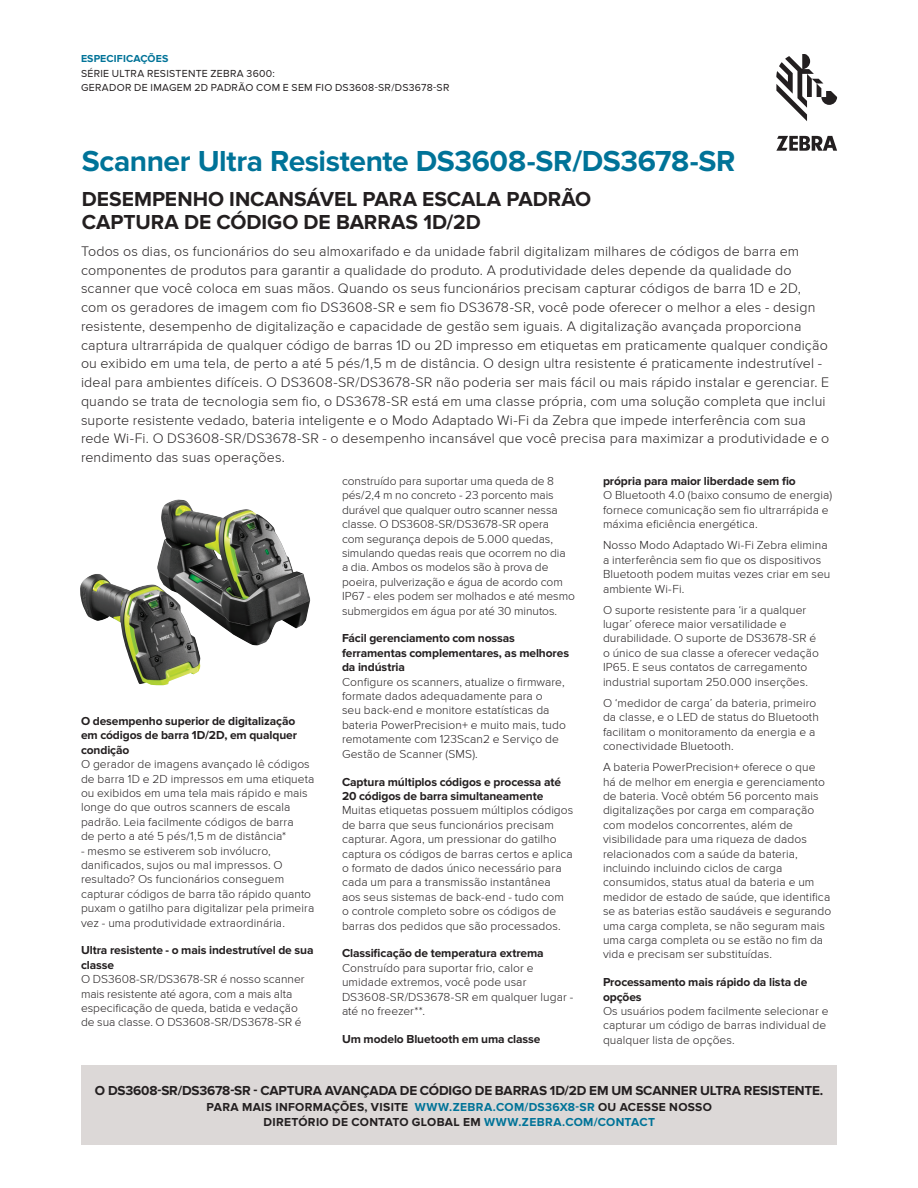
<style>
.page{position:relative;width:918px;height:1188px;background:#fff}
.page>*{position:absolute;margin:0;border:0;box-sizing:border-box;transform-origin:0 0}
.Title_Headline{font:700 30px "Proxima Nova";letter-spacing:-.015em;color:#007398}
.Title_Subhead{font:700 21px "Proxima Nova";letter-spacing:-.005em;color:#231f20}
.Intro_Body_Copy{font:300 14.25px/18.8px "Proxima Nova";letter-spacing:.01em;color:#231f20}
.Call_to_Action{font:700 13.5px "Proxima Nova";letter-spacing:-.01em;color:#231f20}
.Body_copy{font:300 12px/14.4px "Proxima Nova";letter-spacing:.005em;color:#231f20}
.Heading_2{font:700 12px/14.4px "Proxima Nova";letter-spacing:-.01em;color:#231f20}
.Call_to_Action-2{font:700 12px "Proxima Nova";letter-spacing:.03em;color:#231f20}
.Zebra_Product_Descri{font:10.5px "Proxima Nova";letter-spacing:.025em;color:#231f20}
.Zebra_Asset_Name{font:700 10.5px "Proxima Nova";letter-spacing:.01em;color:#007398}
.s1{color:#007398}
</style>
<div class="page">
<svg style="left:776px;top:54px;width:61px;height:67px"></svg>
<svg style="left:776px;top:136px;width:61px;height:15px"></svg>
<div style="left:81px;top:1065px;width:756px;height:79px;background:#dcd8d7"></div>
<img style="left:80px;top:499px;width:230px;height:187px">
<p class="Zebra_Asset_Name" style="left:81px;top:53px;width:89px">ESPECIFICAÇÕES</p>
<p class="Zebra_Product_Descri" style="left:81px;top:67px;width:195px">SÉRIE ULTRA RESISTENTE ZEBRA 3600:</p>
<p class="Zebra_Product_Descri" style="left:81px;top:81px;width:370px">GERADOR DE IMAGEM 2D PADRÃO COM E SEM FIO DS3608-SR/DS3678-SR</p>
<p class="Title_Headline" style="left:82px;top:144px;width:655px">Scanner Ultra Resistente DS3608-SR/DS3678-SR</p>
<p class="Title_Subhead" style="left:82px;top:187px;width:511px">DESEMPENHO INCANSÁVEL PARA ESCALA PADRÃO</p>
<p class="Title_Subhead" style="left:82px;top:210px;width:401px">CAPTURA DE CÓDIGO DE BARRAS 1D/2D</p>
<p class="Intro_Body_Copy" style="left:81px;top:242px;width:750px">Todos os dias, os funcionários do seu almoxarifado e da unidade fabril digitalizam milhares de códigos de barra em componentes de produtos para garantir a qualidade do produto. A produtividade deles depende da qualidade do scanner que você coloca em suas mãos. Quando os seus funcionários precisam capturar códigos de barra 1D e 2D, com os geradores de imagem com fio DS3608-SR e sem fio DS3678-SR, você pode oferecer o melhor a eles - design resistente, desempenho de digitalização e capacidade de gestão sem iguais. A digitalização avançada proporciona captura ultrarrápida de qualquer código de barras 1D ou 2D impresso em etiquetas em praticamente qualquer condição ou exibido em uma tela, de perto a até 5 pés/1,5 m de distância. O design ultra resistente é praticamente indestrutível - ideal para ambientes difíceis. O DS3608-SR/DS3678-SR não poderia ser mais fácil ou mais rápido instalar e gerenciar. E quando se trata de tecnologia sem fio, o DS3678-SR está em uma classe própria, com uma solução completa que inclui suporte resistente vedado, bateria inteligente e o Modo Adaptado Wi-Fi da Zebra que impede interferência com sua rede Wi-Fi. O DS3608-SR/DS3678-SR - o desempenho incansável que você precisa para maximizar a produtividade e o rendimento das suas operações.</p>
<p class="Heading_2" style="left:81px;top:714px;width:218px">O desempenho superior de digitalização em códigos de barra 1D/2D, em qualquer condição</p>
<p class="Body_copy" style="left:81px;top:757px;width:235px">O gerador de imagens avançado lê códigos de barra 1D e 2D impressos em uma etiqueta ou exibidos em uma tela mais rápido e mais longe do que outros scanners de escala padrão. Leia facilmente códigos de barra<br>de perto a até 5 pés/1,5 m de distância*</p>
<p class="Body_copy" style="left:81px;top:844px;width:235px">- mesmo se estiverem sob invólucro, danificados, sujos ou mal impressos. O resultado? Os funcionários conseguem capturar códigos de barra tão rápido quanto puxam o gatilho para digitalizar pela primeira vez - uma produtividade extraordinária.</p>
<p class="Heading_2" style="left:81px;top:944px;width:234px">Ultra resistente - o mais indestrutível de sua classe</p>
<p class="Body_copy" style="left:81px;top:972px;width:225px">O DS3608-SR/DS3678-SR é nosso scanner mais resistente até agora, com a mais alta especificação de queda, batida e vedação de sua classe. O DS3608-SR/DS3678-SR é</p>
<p class="Body_copy" style="left:342px;top:474px;width:234px">construído para suportar uma queda de 8 pés/2,4 m no concreto - 23 porcento mais durável que qualquer outro scanner nessa classe. O DS3608-SR/DS3678-SR opera<br>com segurança depois de 5.000 quedas, simulando quedas reais que ocorrem no dia<br>a dia. Ambos os modelos são à prova de poeira, pulverização e água de acordo com IP67 - eles podem ser molhados e até mesmo submergidos em água por até 30 minutos.</p>
<p class="Heading_2" style="left:342px;top:632px;width:229px">Fácil gerenciamento com nossas ferramentas complementares, as melhores da indústria</p>
<p class="Body_copy" style="left:342px;top:675px;width:225px">Configure os scanners, atualize o firmware, formate dados adequadamente para o<br>seu back-end e monitore estatísticas da bateria PowerPrecision+ e muito mais, tudo remotamente com 123Scan2 e Serviço de Gestão de Scanner (SMS).</p>
<p class="Heading_2" style="left:342px;top:775px;width:221px">Captura múltiplos códigos e processa até<br>20 códigos de barra simultaneamente</p>
<p class="Body_copy" style="left:342px;top:804px;width:233px">Muitas etiquetas possuem múltiplos códigos de barra que seus funcionários precisam capturar. Agora, um pressionar do gatilho captura os códigos de barras certos e aplica o formato de dados único necessário para cada um para a transmissão instantânea<br>aos seus sistemas de back-end - tudo com o controle completo sobre os códigos de barras dos pedidos que são processados.</p>
<p class="Heading_2" style="left:342px;top:947px;width:203px">Classificação de temperatura extrema</p>
<p class="Body_copy" style="left:342px;top:961px;width:233px">Construído para suportar frio, calor e umidade extremos, você pode usar<br>DS3608-SR/DS3678-SR em qualquer lugar - até no freezer**.</p>
<p class="Heading_2" style="left:342px;top:1032px;width:200px">Um modelo Bluetooth em uma classe</p>
<p class="Heading_2" style="left:603px;top:474px;width:194px">própria para maior liberdade sem fio</p>
<p class="Body_copy" style="left:603px;top:489px;width:231px">O Bluetooth 4.0 (baixo consumo de energia) fornece comunicação sem fio ultrarrápida e máxima eficiência energética.</p>
<p class="Body_copy" style="left:603px;top:538px;width:229px">Nosso Modo Adaptado Wi-Fi Zebra elimina a interferência sem fio que os dispositivos Bluetooth podem muitas vezes criar em seu ambiente Wi-Fi.</p>
<p class="Body_copy" style="left:603px;top:603px;width:218px">O suporte resistente para ‘ir a qualquer lugar’ oferece maior versatilidade e durabilidade. O suporte de DS3678-SR é o único de sua classe a oferecer vedação IP65. E seus contatos de carregamento industrial suportam 250.000 inserções.</p>
<p class="Body_copy" style="left:603px;top:696px;width:217px">O ‘medidor de carga’ da bateria, primeiro da classe, e o LED de status do Bluetooth facilitam o monitoramento da energia e a conectividade Bluetooth.</p>
<p class="Body_copy" style="left:603px;top:760px;width:230px">A bateria PowerPrecision+ oferece o que há de melhor em energia e gerenciamento de bateria. Você obtém 56 porcento mais digitalizações por carga em comparação com modelos concorrentes, além de visibilidade para uma riqueza de dados relacionados com a saúde da bateria, incluindo incluindo ciclos de carga consumidos, status atual da bateria e um medidor de estado de saúde, que identifica se as baterias estão saudáveis e segurando uma carga completa, se não seguram mais uma carga completa ou se estão no fim da vida e precisam ser substituídas.</p>
<p class="Heading_2" style="left:603px;top:976px;width:206px">Processamento mais rápido da lista de opções</p>
<p class="Body_copy" style="left:603px;top:1004px;width:227px">Os usuários podem facilmente selecionar e capturar um código de barras individual de qualquer lista de opções.</p>
<p class="Call_to_Action" style="left:95px;top:1083px;width:730px">O DS3608-SR/DS3678-SR - CAPTURA AVANÇADA DE CÓDIGO DE BARRAS 1D/2D EM UM SCANNER ULTRA RESISTENTE.</p>
<p class="Call_to_Action-2" style="left:207px;top:1100px;width:507px">PARA MAIS INFORMAÇÕES, VISITE <span class="s1">WWW.ZEBRA.COM/DS36X8-SR</span> OU ACESSE NOSSO</p>
<p class="Call_to_Action-2" style="left:263px;top:1115px;width:393px">DIRETÓRIO DE CONTATO GLOBAL EM <span class="s1">WWW.ZEBRA.COM/CONTACT</span></p>
</div>
